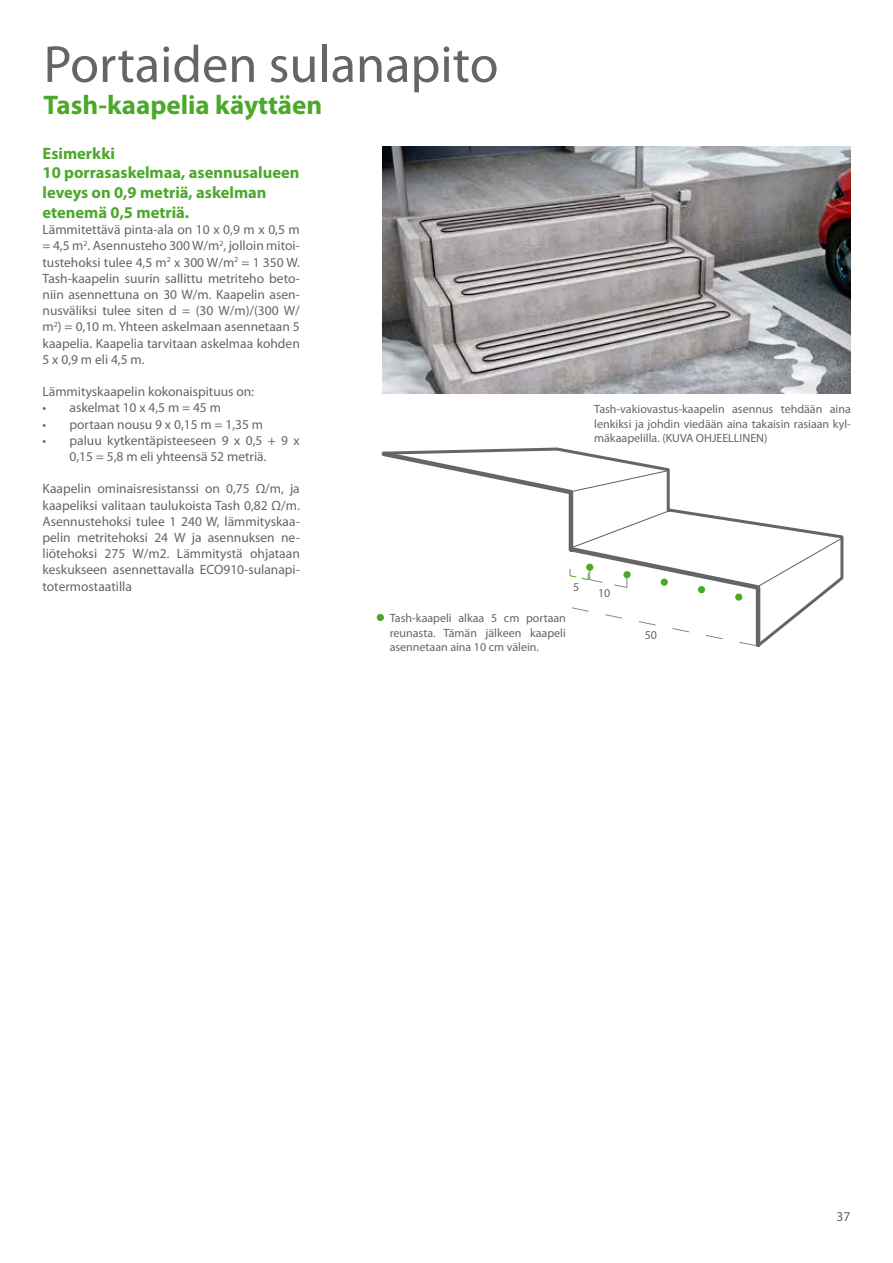
<style>
.page{position:relative;width:893px;height:1263px;background:#fff}
.page>*{position:absolute;margin:0;border:0;box-sizing:border-box;transform-origin:0 0}
.t1{font:52.5px "Myriad Pro";color:#646567}
.t2{font:700 27px "Myriad Pro";color:#4ba829}
.t3{font:700 16.5px/19.8px "Myriad Pro";color:#4ba829}
.t4{font:13.5px/16.2px "Myriad Pro";color:#646567;text-align:justify}
.t5{font:12px/14.4px "Myriad Pro";color:#646567;text-align:justify}
</style>
<div class="page">
<svg style="left:381px;top:447px;width:463px;height:200px"></svg>
<div style="left:376px;top:613px;width:8px;height:8px;background:#4ba829;border-radius:3px"></div>
<img style="left:383px;top:146px;width:468px;height:248px">
<h1 class="t1" style="left:44px;top:36px;width:456px">Portaiden sulanapito</h1>
<h2 class="t2" style="left:44px;top:90px;width:280px">Tash-kaapelia käyttäen</h2>
<p class="t3" style="left:43px;top:143px;width:259px">Esimerkki<br>10 porrasaskelmaa, asennusalueen leveys on 0,9 metriä, askelman etenemä 0,5 metriä.</p>
<p class="t4" style="left:43px;top:222px;width:259px">Lämmitettävä pinta-ala on 10 x 0,9 m x 0,5 m = 4,5 m<sup>2</sup>. Asennusteho 300 W/m<sup>2</sup>, jolloin mitoi&shy;tustehoksi tulee 4,5 m<sup>2</sup> x 300 W/m<sup>2</sup> = 1 350 W.<br>Tash-kaapelin suurin sallittu metriteho beto&shy;niin asennettuna on 30 W/m. Kaapelin asen&shy;nusväliksi tulee siten d = (30 W/m)/(300 W/ m<sup>2</sup>) = 0,10 m. Yhteen askelmaan asennetaan 5 kaapelia. Kaapelia tarvitaan askelmaa kohden 5 x 0,9 m eli 4,5 m.</p>
<p class="t4" style="left:43px;top:384px;width:213px">Lämmityskaapelin kokonaispituus on:</p>
<p class="t4" style="left:43px;top:400px;width:180px">• askelmat 10 x 4,5 m = 45 m</p>
<p class="t4" style="left:43px;top:416px;width:222px">• portaan nousu 9 x 0,15 m = 1,35 m</p>
<p class="t4" style="left:43px;top:432px;width:259px;text-align:center">• paluu kytkentäpisteeseen 9 x 0,5 + 9 x<br>0,15 = 5,8 m eli yhteensä 52 metriä.</p>
<p class="t4" style="left:43px;top:481px;width:259px">Kaapelin ominaisresistanssi on 0,75 Ω/m, ja kaapeliksi valitaan taulukoista Tash 0,82 Ω/m.<br>Asennustehoksi tulee 1 240 W, lämmityskaa&shy;pelin metritehoksi 24 W ja asennuksen ne&shy;liötehoksi 275 W/m2. Lämmitystä ohjataan keskukseen asennettavalla ECO910-sulanapi&shy;totermostaatilla</p>
<p class="t5" style="left:573px;top:580px;width:8px">5</p>
<p class="t5" style="left:390px;top:611px;width:178px">Tash-kaapeli alkaa 5 cm portaan reunasta. Tämän jälkeen kaapeli asennetaan aina 10 cm välein.</p>
<p class="t5" style="left:594px;top:402px;width:258px">Tash-vakiovastus-kaapelin asennus tehdään aina lenkiksi ja johdin viedään aina takaisin rasiaan kyl&shy;mäkaapelilla. (KUVA OHJEELLINEN)</p>
<p class="t5" style="left:598px;top:586px;width:14px">10</p>
<p class="t5" style="left:645px;top:628px;width:14px">50</p>
<p class="t4" style="left:837px;top:1208px;width:15px">37</p>
</div>
